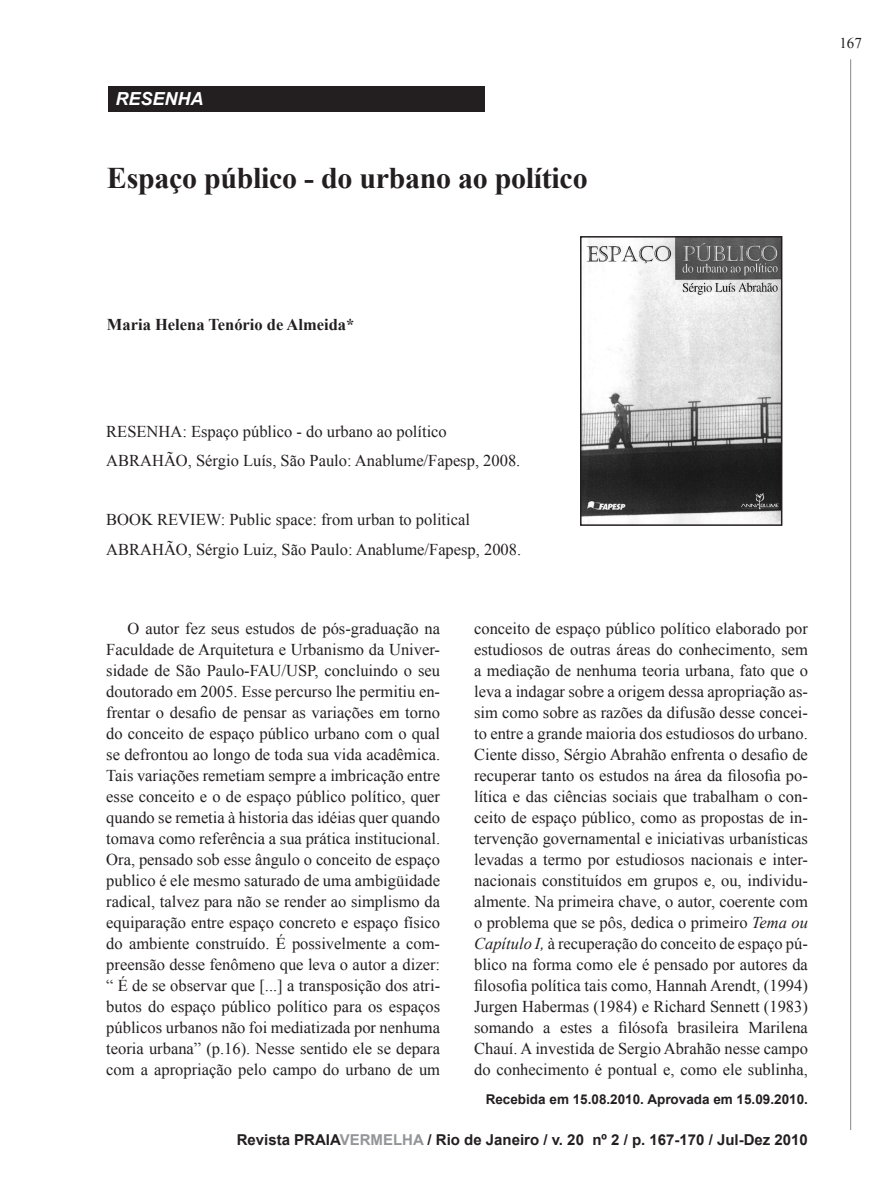
<style>
.page{position:relative;width:893px;height:1191px;background:#fff}
.page>*{position:absolute;margin:0;border:0;box-sizing:border-box;transform-origin:0 0}
.t1{font:700 30px "Times New Roman";letter-spacing:-.01em;color:#231f20}
.t2{font:italic 700 18px "Arial";color:#fff}
.t3{font:16.5px/21px "Times New Roman";color:#231f20;text-align:justify}
.t4{font:700 16.5px "Times New Roman";color:#231f20}
.t5{font:700 15px "Arial";color:#231f20}
.t6{font:15px "Times New Roman";color:#231f20}
.t7{font:700 13.5px "Arial";color:#231f20}
.s1{font-style:italic}
.s2{color:#939598}
</style>
<div class="page">
<div style="left:108px;top:86px;width:377px;height:25px;background:#231f20"></div>
<hr style="left:850px;top:59px;width:1px;height:1071px;background:#939598">
<img style="left:583px;top:239px;width:196px;height:284px">
<div style="left:580px;top:236px;width:202px;height:290px;border:2px solid #231f20"></div>
<p class="t2" style="left:115px;top:87px;width:90px">RESENHA</p>
<h1 class="t1" style="left:107px;top:157px;width:482px">Espaço público - do urbano ao político</h1>
<p class="t6" style="left:839px;top:33px;width:24px">167</p>
<p class="t4" style="left:107px;top:313px;width:249px">Maria Helena Tenório de Almeida*</p>
<p class="t3" style="left:106px;top:416px;width:416px;line-height:29.5px">RESENHA: Espaço público - do urbano ao político<br>ABRAHÃO, Sérgio Luís, São Paulo: Anablume/Fapesp, 2008.</p>
<p class="t3" style="left:106px;top:505px;width:416px;line-height:29.5px">BOOK REVIEW: Public space: from urban to political<br>ABRAHÃO, Sérgio Luiz, São Paulo: Anablume/Fapesp, 2008.</p>
<p class="t3" style="left:106px;top:617px;width:335px;text-indent:21px">O autor fez seus estudos de pós-graduação na Faculdade de Arquitetura e Urbanismo da Univer&shy;sidade de São Paulo-FAU/USP, concluindo o seu doutorado em 2005. Esse percurso lhe permitiu en&shy;frentar o desafio de pensar as variações em torno do conceito de espaço público urbano com o qual se defrontou ao longo de toda sua vida acadêmica.<br>Tais variações remetiam sempre a imbricação entre esse conceito e o de espaço público político, quer quando se remetia à historia das idéias quer quando tomava como referência a sua prática institucional.<br>Ora, pensado sob esse ângulo o conceito de espaço publico é ele mesmo saturado de uma ambigüidade radical, talvez para não se render ao simplismo da equiparação entre espaço concreto e espaço físico do ambiente construído. É possivelmente a com&shy;preensão desse fenômeno que leva o autor a dizer: “ É de se observar que [...] a transposição dos atri&shy;butos do espaço público político para os espaços públicos urbanos não foi mediatizada por nenhuma teoria urbana” (p.16). Nesse sentido ele se depara com a apropriação pelo campo do urbano de um</p>
<p class="t3" style="left:474px;top:617px;width:335px">conceito de espaço público político elaborado por estudiosos de outras áreas do conhecimento, sem a mediação de nenhuma teoria urbana, fato que o leva a indagar sobre a origem dessa apropriação as&shy;sim como sobre as razões da difusão desse concei&shy;to entre a grande maioria dos estudiosos do urbano.<br>Ciente disso, Sérgio Abrahão enfrenta o desafio de recuperar tanto os estudos na área da filosofia po&shy;lítica e das ciências sociais que trabalham o con&shy;ceito de espaço público, como as propostas de in&shy;tervenção governamental e iniciativas urbanísticas levadas a termo por estudiosos nacionais e inter&shy;nacionais constituídos em grupos e, ou, individu&shy;almente. Na primeira chave, o autor, coerente com o problema que se pôs, dedica o primeiro <span class="s1">Tema ou Capítulo I,</span> à recuperação do conceito de espaço pú&shy;blico na forma como ele é pensado por autores da filosofia política tais como, Hannah Arendt, (1994)<br>Jurgen Habermas (1984) e Richard Sennett (1983) somando a estes a filósofa brasileira Marilena Chauí. A investida de Sergio Abrahão nesse campo do conhecimento é pontual e, como ele sublinha,</p>
<p class="t7" style="left:486px;top:1090px;width:324px">Recebida em 15.08.2010. Aprovada em 15.09.2010.</p>
<p class="t5" style="left:237px;top:1130px;width:573px">Revista PRAIA<span class="s2">VERMELHA</span> / Rio de Janeiro / v. 20 nº 2 / p. 167-170 / Jul-Dez 2010</p>
</div>
